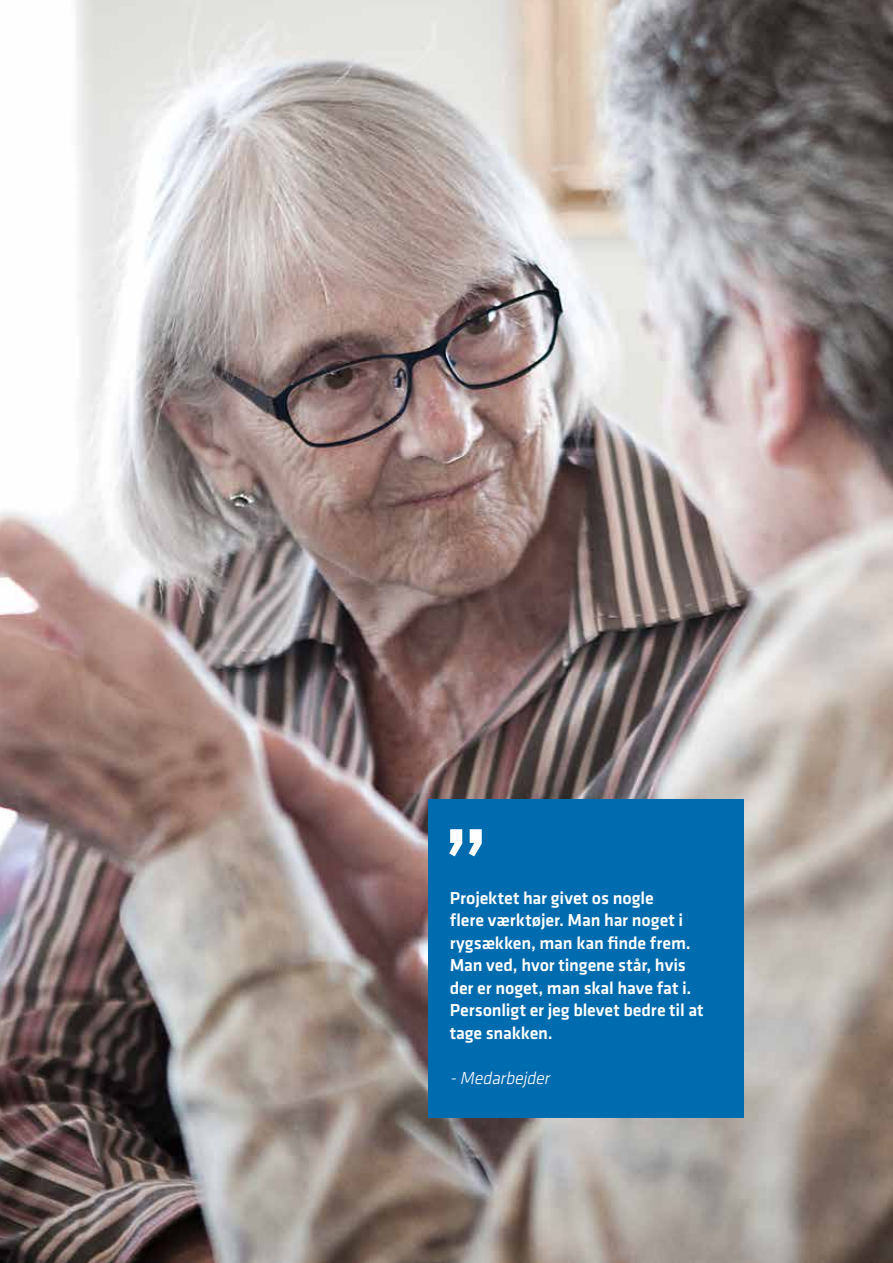
<style>
.page{position:relative;width:893px;height:1263px;background:#fff}
.page>*{position:absolute;margin:0;border:0;box-sizing:border-box;transform-origin:0 0}
.t1{font:500 97.5px "Klavika";color:#fff}
.t2{font:500 18px/22.5px "Klavika";letter-spacing:-.005em;color:#fff}
.t3{font:italic 300 18px "Klavika";color:#fff}
</style>
<div class="page">
<img style="left:0;top:0;width:893px;height:1263px">
<div style="left:428px;top:799px;width:316px;height:319px;background:#006cb0"></div>
<h1 class="t1" style="left:443px;top:798px;width:48px">”</h1>
<p class="t2" style="left:450px;top:886px;width:255px">Projektet har givet os nogle<br>flere værktøjer. Man har noget i rygsækken, man kan finde frem.<br>Man ved, hvor tingene står, hvis der er noget, man skal have fat i.<br>Personligt er jeg blevet bedre til at tage snakken.</p>
<p class="t3" style="left:450px;top:1067px;width:105px">-Medarbejder</p>
</div>
